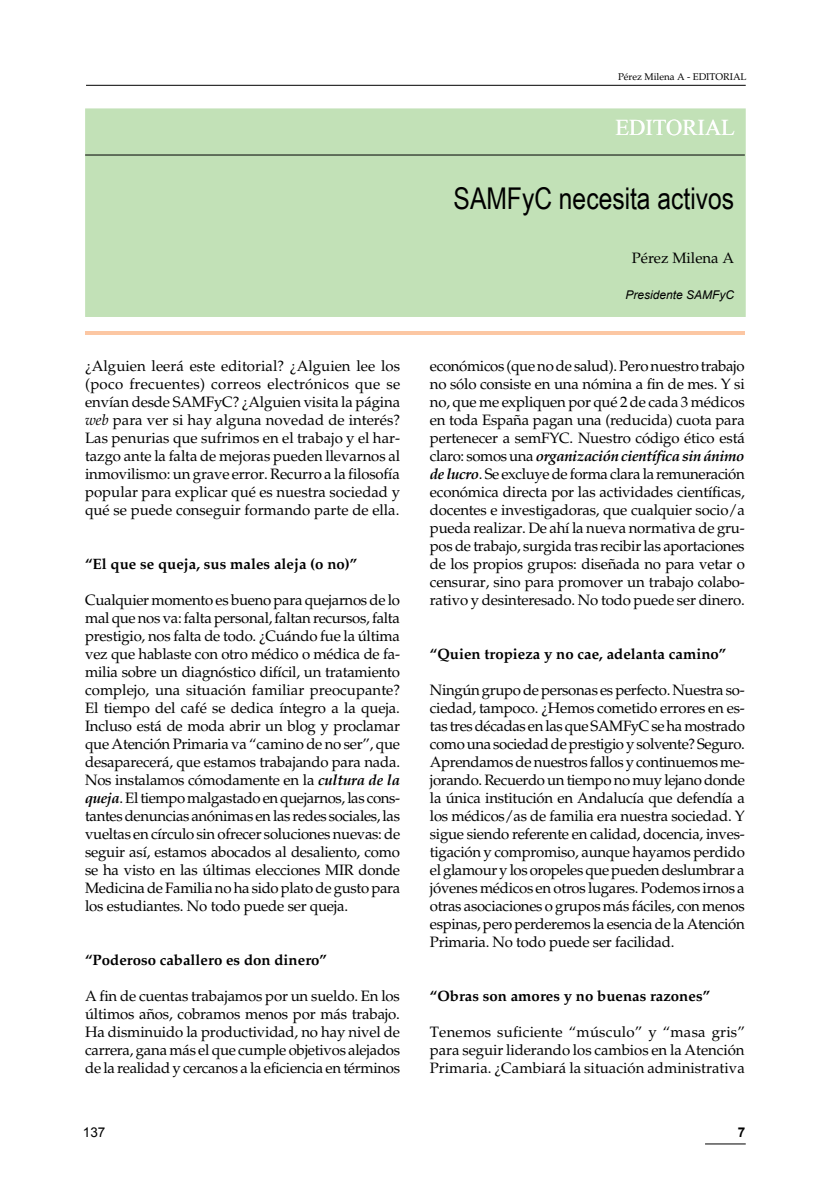
<style>
.page{position:relative;width:830px;height:1191px;background:#fff}
.page>*{position:absolute;margin:0;border:0;box-sizing:border-box;transform-origin:0 0}
.t1{font:30px "Arial Narrow";color:#000}
.t2{font:22.5px "Times New Roman";color:#fff}
.t3{font:15px/18px "Palatino";letter-spacing:-.015em;color:#000;text-align:justify}
.t4{font:700 15px "Palatino";color:#000}
.t5{font:13.5px "Arial";color:#000}
.t6{font:700 13.5px "Arial";color:#000}
.t7{font:italic 12px "Arial";color:#000}
.t8{font:9.75px "Palatino";color:#000}
.s1{font-style:italic}
.s2{font-weight:700;font-style:italic}
</style>
<div class="page">
<hr style="left:704px;top:1143px;width:41px;height:1px;background:#000">
<hr style="left:86px;top:85px;width:659px;height:1px;background:#000">
<div style="left:85px;top:108px;width:660px;height:209px;background:#c2e1b7;border:2px solid #c2e1b7"></div>
<hr style="left:85px;top:331px;width:659px;height:4px;background:#fcc7a3">
<hr style="left:85px;top:155px;width:659px;height:1px;background:#000">
<p class="t8" style="left:617px;top:71px;width:130px">Pérez Milena A - EDITORIAL</p>
<h2 class="t2" style="left:615px;top:112px;width:121px">EDITORIAL</h2>
<h1 class="t1" style="left:453px;top:176px;width:282px">SAMFyC necesita activos</h1>
<p class="t3" style="left:85px;top:357px;width:316px">¿Alguien leerá este editorial? ¿Alguien lee los (poco frecuentes) correos electrónicos que se envían desde SAMFyC? ¿Alguien visita la página <span class="s1">web</span> para ver si hay alguna novedad de interés?<br>Las penurias que sufrimos en el trabajo y el har&shy;tazgo ante la falta de mejoras pueden llevarnos al inmovilismo: un grave error. Recurro a la filosofía popular para explicar qué es nuestra sociedad y qué se puede conseguir formando parte de ella.</p>
<p class="t4" style="left:85px;top:555px;width:274px">“El que se queja, sus males aleja (o no)”</p>
<p class="t3" style="left:85px;top:591px;width:316px">Cualquier momento es bueno para quejarnos de lo mal que nos va: falta personal, faltan recursos, falta prestigio, nos falta de todo. ¿Cuándo fue la última vez que hablaste con otro médico o médica de fa&shy;milia sobre un diagnóstico difícil, un tratamiento complejo, una situación familiar preocupante?<br>El tiempo del café se dedica íntegro a la queja.<br>Incluso está de moda abrir un blog y proclamar que Atención Primaria va “camino de no ser”, que desaparecerá, que estamos trabajando para nada.<br>Nos instalamos cómodamente en la <span class="s2">cultura de la queja</span>. El tiempo malgastado en quejarnos, las cons&shy;tantes denuncias anónimas en las redes sociales, las vueltas en círculo sin ofrecer soluciones nuevas: de seguir así, estamos abocados al desaliento, como se ha visto en las últimas elecciones MIR donde Medicina de Familia no ha sido plato de gusto para los estudiantes. No todo puede ser queja.</p>
<p class="t4" style="left:85px;top:951px;width:243px">“Poderoso caballero es don dinero”</p>
<p class="t3" style="left:85px;top:987px;width:316px">A fin de cuentas trabajamos por un sueldo. En los últimos años, cobramos menos por más trabajo.<br>Ha disminuido la productividad, no hay nivel de carrera, gana más el que cumple objetivos alejados de la realidad y cercanos a la eficiencia en términos</p>
<p class="t3" style="left:631px;top:249px;width:104px">Pérez Milena A</p>
<p class="t7" style="left:625px;top:287px;width:110px">Presidente SAMFyC</p>
<p class="t3" style="left:429px;top:357px;width:316px">económicos (que no de salud). Pero nuestro trabajo no sólo consiste en una nómina a fin de mes. Y si no, que me expliquen por qué 2 de cada 3 médicos en toda España pagan una (reducida) cuota para pertenecer a semFYC. Nuestro código ético está claro: somos una <span class="s2">organización científica sin ánimo de lucro</span>. Se excluye de forma clara la remuneración económica directa por las actividades científicas, docentes e investigadoras, que cualquier socio/a pueda realizar. De ahí la nueva normativa de gru&shy;pos de trabajo, surgida tras recibir las aportaciones de los propios grupos: diseñada no para vetar o censurar, sino para promover un trabajo colabo&shy;rativo y desinteresado. No todo puede ser dinero.</p>
<p class="t4" style="left:429px;top:645px;width:298px">“Quien tropieza y no cae, adelanta camino”</p>
<p class="t3" style="left:429px;top:681px;width:316px">Ningún grupo de personas es perfecto. Nuestra so&shy;ciedad, tampoco. ¿Hemos cometido errores en es&shy;tas tres décadas en las que SAMFyC se ha mostrado como una sociedad de prestigio y solvente? Seguro.<br>Aprendamos de nuestros fallos y continuemos me&shy;jorando. Recuerdo un tiempo no muy lejano donde la única institución en Andalucía que defendía a los médicos/as de familia era nuestra sociedad. Y sigue siendo referente en calidad, docencia, inves&shy;tigación y compromiso, aunque hayamos perdido el glamour y los oropeles que pueden deslumbrar a jóvenes médicos en otros lugares. Podemos irnos a otras asociaciones o grupos más fáciles, con menos espinas, pero perderemos la esencia de la Atención Primaria. No todo puede ser facilidad.</p>
<p class="t4" style="left:429px;top:987px;width:281px">“Obras son amores y no buenas razones”</p>
<p class="t3" style="left:429px;top:1023px;width:316px">Tenemos suficiente “músculo” y “masa gris” para seguir liderando los cambios en la Atención Primaria. ¿Cambiará la situación administrativa</p>
<p class="t5" style="left:83px;top:1123px;width:24px">137</p>
<p class="t6" style="left:737px;top:1122px;width:9px">7</p>
</div>
